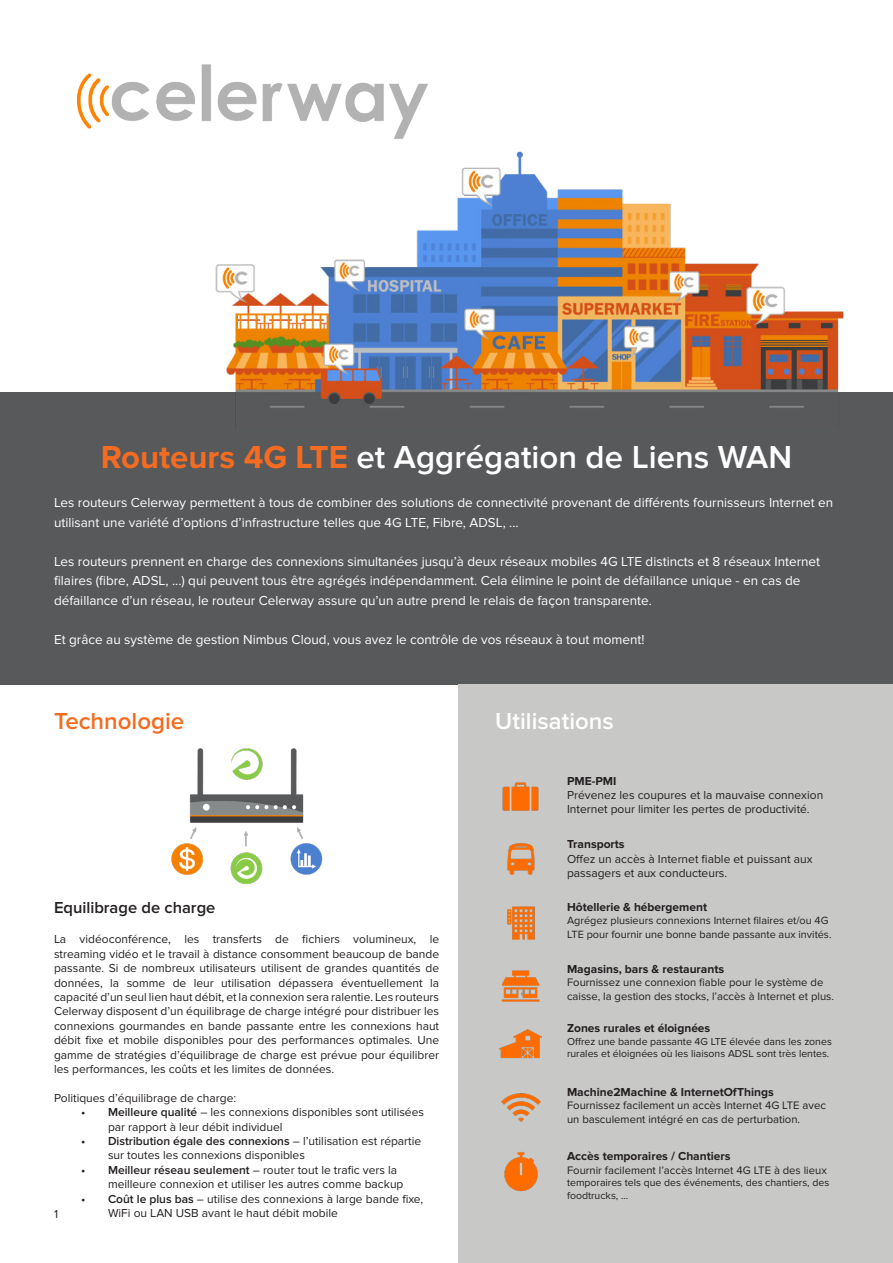
<style>
.page{position:relative;width:893px;height:1263px;background:#fff}
.page>*{position:absolute;margin:0;border:0;box-sizing:border-box;transform-origin:0 0}
.t1{font:600 33px "Proxima Nova";color:#fff}
.t2{font:600 24px "Proxima Nova";color:#fff}
.t3{font:600 24px "Proxima Nova";color:#f36c21}
.t4{font:600 16.5px "Proxima Nova";color:#231f20}
.t5{font:13.5px/19.5px "Proxima Nova";color:#fff}
.t6{font:12px/14.4px "Proxima Nova";color:#231f20}
.t7{font:700 12px "Proxima Nova";color:#231f20}
.t8{font:11.25px/13.5px "Proxima Nova";color:#231f20}
.t9{font:10.8px/13px "Proxima Nova";color:#231f20}
.t10{font:10.5px/12.6px "Proxima Nova";color:#231f20}
.s1{font-weight:700;color:#f36c21}
.s2{font-weight:600}
.s3{font-weight:700}
</style>
<div class="page">
<img style="left:77px;top:64px;width:351px;height:68px">
<div style="left:0;top:392px;width:893px;height:292px;background:#58595b"></div>
<img style="left:215px;top:132px;width:629px;height:276px">
<div style="left:459px;top:684px;width:434px;height:579px;background:#c8c8c7"></div>
<img style="left:502px;top:782px;width:37px;height:29px">
<img style="left:507px;top:843px;width:28px;height:32px">
<img style="left:507px;top:906px;width:28px;height:34px">
<img style="left:501px;top:970px;width:39px;height:32px">
<img style="left:499px;top:1029px;width:43px;height:29px">
<img style="left:501px;top:1093px;width:40px;height:29px">
<img style="left:504px;top:1152px;width:34px;height:40px">
<img style="left:171px;top:748px;width:152px;height:136px">
<p class="t1" style="left:101px;top:438px;width:693px"><span class="s1">Routeurs 4G LTE</span> et Aggrégation de Liens WAN</p>
<p class="t5" style="left:54px;top:493px;width:781px">Les routeurs Celerway permettent à tous de combiner des solutions de connectivité provenant de différents fournisseurs Internet en utilisant une variété d’options d’infrastructure telles que 4G LTE, Fibre, ADSL, ...</p>
<p class="t5" style="left:54px;top:551px;width:768px">Les routeurs prennent en charge des connexions simultanées jusqu’à deux réseaux mobiles 4G LTE distincts et 8 réseaux Internet filaires (fibre, ADSL, ...) qui peuvent tous être agrégés indépendamment. Cela élimine le point de défaillance unique - en cas de défaillance d’un réseau, le routeur Celerway assure qu’un autre prend le relais de façon transparente.</p>
<p class="t5" style="left:54px;top:629px;width:592px">Et grâce au système de gestion Nimbus Cloud, vous avez le contrôle de vos réseaux à tout moment!</p>
<p class="t3" style="left:54px;top:707px;width:132px">Technologie</p>
<p class="t4" style="left:54px;top:898px;width:163px">Equilibrage de charge</p>
<p class="t6" style="left:54px;top:932px;width:387px;text-align:justify">La vidéoconférence, les transferts de fichiers volumineux, le streaming vidéo et le travail à distance consomment beaucoup de bande passante. Si de nombreux utilisateurs utilisent de grandes quantités de données, la somme de leur utilisation dépassera éventuellement la capacité d’un seul lien haut débit, et la connexion sera ralentie. Les routeurs Celerway disposent d’un équilibrage de charge intégré pour distribuer les connexions gourmandes en bande passante entre les connexions haut débit fixe et mobile disponibles pour des performances optimales. Une gamme de stratégies d’équilibrage de charge est prévue pour équilibrer les performances, les coûts et les limites de données.</p>
<p class="t6" style="left:54px;top:1091px;width:184px">Politiques d’équilibrage de charge:</p>
<p class="t6" style="left:108px;top:1105px;width:318px;text-indent:-27px"><span class="s2">• Meilleure qualité</span> – les connexions disponibles sont utilisées par rapport à leur débit individuel</p>
<p class="t6" style="left:108px;top:1134px;width:315px;text-indent:-27px"><span class="s2">• Distribution égale des connexions</span> – l’utilisation est répartie sur toutes les connexions disponibles</p>
<p class="t6" style="left:108px;top:1163px;width:297px;text-indent:-27px"><span class="s2">• Meilleur réseau seulement</span> – router tout le trafic vers la meilleure connexion et utiliser les autres comme backup</p>
<p class="t6" style="left:108px;top:1192px;width:317px;text-indent:-27px"><span class="s2">• Coût le plus bas</span> – utilise des connexions à large bande fixe,<br>WiFi ou LAN USB avant le haut débit mobile</p>
<p class="t6" style="left:54px;top:1207px;width:6px">1</p>
<p class="t2" style="left:495px;top:707px;width:120px">Utilisations</p>
<p class="t6" style="left:567px;top:773px;width:258px"><span class="s3">PME-PMI<br></span>Prévenez les coupures et la mauvaise connexion<br>Internet pour limiter les pertes de productivité.</p>
<p class="t6" style="left:567px;top:837px;width:247px"><span class="s3">Transports<br></span>Offez un accès à Internet fiable et puissant aux passagers et aux conducteurs.</p>
<p class="t7" style="left:567px;top:900px;width:142px">Hôtellerie &amp; hébergement</p>
<p class="t9" style="left:567px;top:914px;width:266px">Agrégez plusieurs connexions Internet filaires et/ou 4G<br>LTE pour fournir une bonne bande passante aux invités.</p>
<p class="t7" style="left:567px;top:962px;width:159px">Magasins, bars &amp; restaurants</p>
<p class="t8" style="left:567px;top:976px;width:268px">Fournissez une connexion fiable pour le système de caisse, la gestion des stocks, l’accès à Internet et plus.</p>
<p class="t7" style="left:567px;top:1021px;width:145px">Zones rurales et éloignées</p>
<p class="t10" style="left:567px;top:1035px;width:266px">Offrez une bande passante 4G LTE élevée dans les zones rurales et éloignées où les liaisons ADSL sont très lentes.</p>
<p class="t7" style="left:567px;top:1085px;width:208px">Machine2Machine &amp; InternetOfThings</p>
<p class="t8" style="left:567px;top:1099px;width:260px">Fournissez facilement un accès Internet 4G LTE avec un basculement intégré en cas de perturbation.</p>
<p class="t7" style="left:567px;top:1149px;width:165px">Accès temporaires / Chantiers</p>
<p class="t8" style="left:567px;top:1163px;width:261px">Fournir facilement l’accès Internet 4G LTE à des lieux</p>
<p class="t10" style="left:567px;top:1176px;width:264px">temporaires tels que des événements, des chantiers, des foodtrucks, ...</p>
</div>
